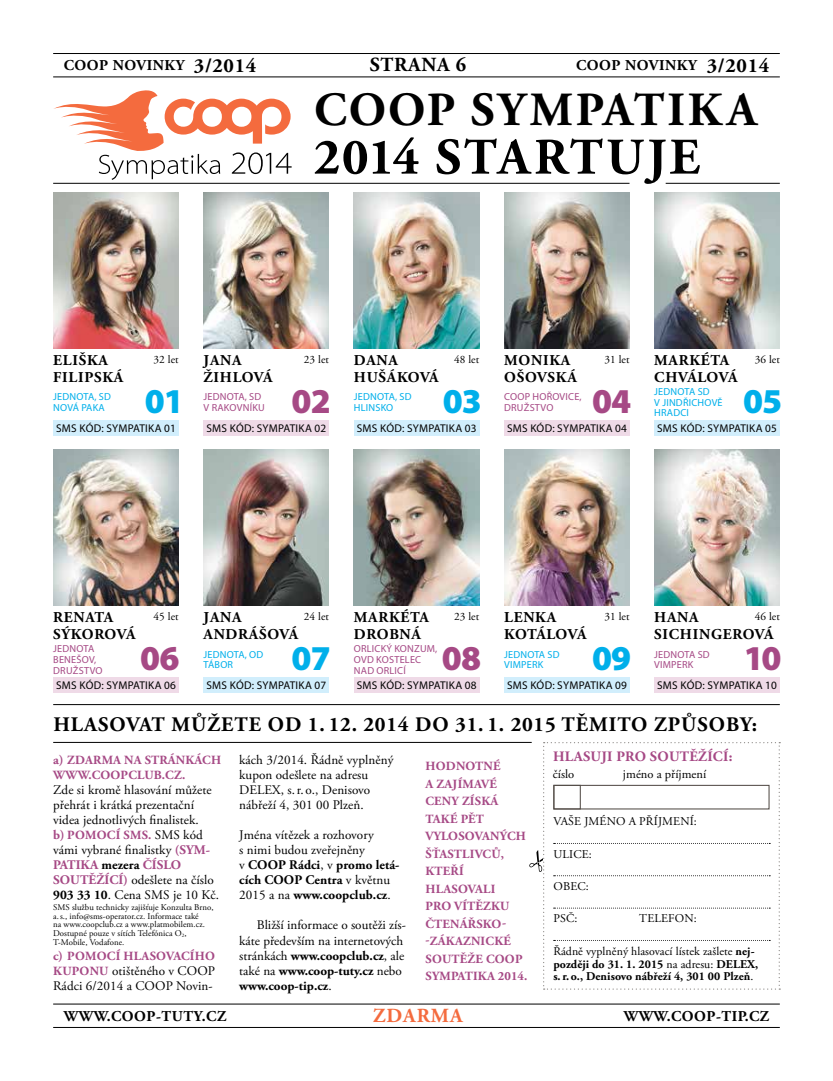
<style>
.page{position:relative;width:833px;height:1081px;background:#fff}
.page>*{position:absolute;margin:0;border:0;box-sizing:border-box;transform-origin:0 0}
.t1{font:700 51.25px "Adobe Garamond Pro";letter-spacing:.04em;color:#000}
.t2{font:700 47.5px "Adobe Garamond Pro";letter-spacing:.055em;color:#000}
.t3{font:900 35px "Myriad Pro";letter-spacing:-.025em;color:#00afea}
.t4{font:900 35px "Myriad Pro";letter-spacing:-.025em;color:#a64985}
.t5{font:700 20.62px "Adobe Garamond Pro";letter-spacing:.05em;color:#000}
.t6{font:700 20px "Adobe Garamond Pro";letter-spacing:.035em;color:#000}
.t7{font:700 20px "Adobe Garamond Pro";letter-spacing:.05em;color:#f46b3e}
.t8{font:700 15px/16.2px "Adobe Garamond Pro";letter-spacing:.05em;color:#000}
.t9{font:700 15px/16.2px "Adobe Garamond Pro";letter-spacing:.025em;color:#000}
.t10{font:700 14.38px "Adobe Garamond Pro";letter-spacing:.02em;color:#a64985}
.t11{font:13.12px/15px "Adobe Garamond Pro";letter-spacing:.005em;color:#000}
.t12{font:700 12.5px/17.5px "Adobe Garamond Pro";letter-spacing:.02em;color:#a64985}
.t13{font:12.5px "Adobe Garamond Pro";color:#000}
.t14{font:700 11.88px/12.5px "Adobe Garamond Pro";letter-spacing:.005em;color:#000}
.t15{font:11.88px "Adobe Garamond Pro";letter-spacing:.015em;color:#000}
.t16{font:11.25px "Myriad Pro";letter-spacing:.025em;color:#000}
.t17{font:11.25px "Adobe Garamond Pro";letter-spacing:.005em;color:#000}
.t18{font:10.25px/10.6px "Myriad Pro";letter-spacing:.02em;color:#a64985}
.t19{font:10.25px/10.6px "Myriad Pro";letter-spacing:.02em;color:#00afea}
.t20{font:8.75px/8.8px "Adobe Garamond Pro";letter-spacing:.005em;color:#000}
.s1{font-size:20px}
.s2{font-size:13.12px}
.s3{font-weight:400;font-size:13.12px;color:#000}
.s4{font-weight:700;color:#a64985}
.s5{font-weight:700}
.s6{font-size:5.12px}
.s7{font-weight:700;font-size:12.5px;color:#a64985}
.s8{font-weight:400}
</style>
<div class="page">
<hr style="left:53px;top:77px;width:727px;height:1px;background:#000">
<hr style="left:53px;top:53px;width:727px;height:1px;background:#000">
<hr style="left:53px;top:1027px;width:727px;height:1px;background:#000">
<hr style="left:53px;top:1003px;width:727px;height:1px;background:#000">
<svg style="left:529px;top:742px;width:251px;height:247px"></svg>
<div style="left:553px;top:785px;width:216px;height:24px;background:#fff;border:1px solid #544d48"></div>
<div style="left:553px;top:785px;width:28px;height:24px;border:1px solid #544d48"></div>
<hr style="left:53px;top:742px;width:479px;height:1px;background:#000">
<svg style="left:54px;top:90px;width:238px;height:90px"></svg>
<hr style="left:53px;top:183px;width:576px;height:1px;background:#000">
<hr style="left:53px;top:704px;width:727px;height:1px;background:#000">
<hr style="left:665px;top:183px;width:115px;height:1px;background:#000">
<img style="left:53px;top:192px;width:126px;height:156px">
<img style="left:53px;top:449px;width:126px;height:156px">
<img style="left:203px;top:192px;width:126px;height:156px">
<img style="left:203px;top:449px;width:126px;height:156px">
<img style="left:354px;top:192px;width:125px;height:156px">
<img style="left:354px;top:449px;width:125px;height:156px">
<img style="left:504px;top:192px;width:125px;height:156px">
<img style="left:504px;top:449px;width:125px;height:156px">
<img style="left:654px;top:192px;width:126px;height:156px">
<img style="left:654px;top:449px;width:126px;height:156px">
<div style="left:354px;top:420px;width:125px;height:16px;background:#d1eefc"></div>
<div style="left:354px;top:677px;width:125px;height:16px;background:#efdae7"></div>
<div style="left:654px;top:420px;width:125px;height:16px;background:#d1eefc"></div>
<div style="left:654px;top:677px;width:125px;height:16px;background:#efdae7"></div>
<div style="left:53px;top:420px;width:126px;height:16px;background:#d1eefc"></div>
<div style="left:53px;top:677px;width:126px;height:16px;background:#efdae7"></div>
<div style="left:203px;top:420px;width:126px;height:16px;background:#efdae7"></div>
<div style="left:203px;top:677px;width:126px;height:16px;background:#d1eefc"></div>
<div style="left:504px;top:420px;width:125px;height:16px;background:#efdae7"></div>
<div style="left:504px;top:677px;width:125px;height:16px;background:#d1eefc"></div>
<p class="t8" style="left:64px;top:58px;width:194px">COOP NOVINKY <span class="s1">3/2014</span></p>
<h3 class="t6" style="left:370px;top:53px;width:98px">STRANA 6</h3>
<p class="t8" style="left:576px;top:58px;width:195px">COOP NOVINKY <span class="s1">3/2014</span></p>
<h2 class="t2" style="left:314px;top:82px;width:444px">COOP SYMPATIKA</h2>
<h1 class="t1" style="left:314px;top:127px;width:388px">2014 STARTUJE</h1>
<p class="t8" style="left:53px;top:353px;width:71px">ELIŠKA<br>FILIPSKÁ</p>
<p class="t17" style="left:154px;top:352px;width:27px">32 let</p>
<p class="t8" style="left:204px;top:353px;width:70px">JANA<br>ŽIHLOVÁ</p>
<p class="t17" style="left:304px;top:352px;width:27px">23 let</p>
<p class="t8" style="left:354px;top:353px;width:86px">DANA<br>HUŠÁKOVÁ</p>
<p class="t17" style="left:454px;top:352px;width:27px">48 let</p>
<p class="t8" style="left:504px;top:353px;width:74px">MONIKA<br>OŠOVSKÁ</p>
<p class="t17" style="left:604px;top:352px;width:27px">31 let</p>
<p class="t8" style="left:654px;top:353px;width:85px">MARKÉTA<br>CHVÁLOVÁ</p>
<p class="t17" style="left:755px;top:352px;width:27px">36 let</p>
<h3 class="t3" style="left:145px;top:381px;width:41px">01</h3>
<p class="t19" style="left:53px;top:392px;width:59px">JEDNOTA, SD<br>NOVÁ PAKA</p>
<p class="t16" style="left:56px;top:422px;width:121px">SMS KÓD: SYMPATIKA 01</p>
<h3 class="t4" style="left:291px;top:381px;width:41px">02</h3>
<p class="t18" style="left:204px;top:392px;width:63px">JEDNOTA, SD<br>V RAKOVNÍKU</p>
<p class="t16" style="left:206px;top:422px;width:121px">SMS KÓD: SYMPATIKA 02</p>
<h3 class="t3" style="left:443px;top:381px;width:41px">03</h3>
<p class="t19" style="left:354px;top:392px;width:59px">JEDNOTA, SD<br>HLINSKO</p>
<p class="t16" style="left:357px;top:422px;width:121px">SMS KÓD: SYMPATIKA 03</p>
<h3 class="t4" style="left:592px;top:381px;width:41px">04</h3>
<p class="t18" style="left:504px;top:392px;width:79px">COOP HOŘOVICE,<br>DRUŽSTVO</p>
<p class="t16" style="left:507px;top:422px;width:121px">SMS KÓD: SYMPATIKA 04</p>
<p class="t19" style="left:654px;top:386px;width:70px">JEDNOTA SD<br>V JINDŘICHOVĚ<br>HRADCI</p>
<p class="t16" style="left:657px;top:422px;width:121px">SMS KÓD: SYMPATIKA 05</p>
<h3 class="t3" style="left:743px;top:381px;width:41px">05</h3>
<p class="t8" style="left:53px;top:610px;width:84px">RENATA<br>SÝKOROVÁ</p>
<p class="t17" style="left:154px;top:609px;width:27px">45 let</p>
<p class="t18" style="left:53px;top:644px;width:51px">JEDNOTA<br>BENEŠOV,<br>DRUŽSTVO</p>
<p class="t16" style="left:56px;top:679px;width:121px">SMS KÓD: SYMPATIKA 06</p>
<h3 class="t4" style="left:140px;top:638px;width:41px">06</h3>
<p class="t17" style="left:304px;top:609px;width:27px">24 let</p>
<p class="t8" style="left:204px;top:610px;width:96px">JANA<br>ANDRÁŠOVÁ</p>
<h3 class="t3" style="left:291px;top:638px;width:41px">07</h3>
<p class="t19" style="left:204px;top:649px;width:61px">JEDNOTA, OD<br>TÁBOR</p>
<p class="t16" style="left:206px;top:679px;width:121px">SMS KÓD: SYMPATIKA 07</p>
<p class="t8" style="left:354px;top:610px;width:76px">MARKÉTA<br>DROBNÁ</p>
<p class="t17" style="left:454px;top:609px;width:27px">23 let</p>
<p class="t18" style="left:354px;top:644px;width:85px">ORLICKÝ KONZUM,<br>OVD KOSTELEC<br>NAD ORLICÍ</p>
<p class="t16" style="left:357px;top:679px;width:121px">SMS KÓD: SYMPATIKA 08</p>
<h3 class="t4" style="left:442px;top:638px;width:41px">08</h3>
<p class="t9" style="left:504px;top:610px;width:84px">LENKA<br>KOTÁLOVÁ</p>
<p class="t17" style="left:604px;top:609px;width:27px">31 let</p>
<h3 class="t3" style="left:592px;top:638px;width:41px">09</h3>
<p class="t19" style="left:504px;top:649px;width:57px">JEDNOTA SD<br>VIMPERK</p>
<p class="t16" style="left:507px;top:679px;width:121px">SMS KÓD: SYMPATIKA 09</p>
<p class="t17" style="left:755px;top:609px;width:27px">46 let</p>
<p class="t8" style="left:654px;top:610px;width:121px">HANA<br>SICHINGEROVÁ</p>
<h3 class="t4" style="left:744px;top:638px;width:39px">10</h3>
<p class="t18" style="left:654px;top:649px;width:57px">JEDNOTA SD<br>VIMPERK</p>
<p class="t16" style="left:657px;top:679px;width:121px">SMS KÓD: SYMPATIKA 10</p>
<h3 class="t5" style="left:53px;top:712px;width:705px">HLASOVAT MŮŽETE OD 1. 12. 2014 DO 31. 1. 2015 TĚMITO ZPŮSOBY:</h3>
<p class="t13" style="left:553px;top:766px;width:23px">číslo</p>
<p class="t13" style="left:623px;top:766px;width:85px">jméno a příjmení</p>
<p class="t10" style="left:553px;top:748px;width:181px">HLASUJI PRO SOUTĚŽÍCÍ:</p>
<p class="t11" style="left:239px;top:752px;width:156px">kách 3/2014. Řádně vyplněný kupon odešlete na adresu<br>DELEX, s.r. o., Denisovo nábřeží 4, 301 00 Plzeň.</p>
<p class="t12" style="left:53px;top:752px;width:169px;line-height:15.1px"><span class="s2">a)</span> ZDARMA NA STRÁNKÁCH<br>WWW.COOPCLUB.CZ.</p>
<p class="t11" style="left:53px;top:783px;width:160px">Zde si kromě hlasování můžete přehrát i krátká prezentační videa jednotlivých finalistek.</p>
<p class="t12" style="left:53px;top:826px;width:151px"><span class="s2">b)</span> POMOCÍ SMS. <span class="s3">SMS kód</span></p>
<p class="t11" style="left:53px;top:843px;width:167px">vámi vybrané finalistky <span class="s4">(SYM-<br>PATIKA</span> <span class="s5">mezera</span> <span class="s4">ČÍSLO<br>SOUTĚŽÍCÍ)</span> odešlete na číslo<br><span class="s5">903 33 10</span>. Cena SMS je 10 Kč.</p>
<p class="t20" style="left:53px;top:903px;width:162px">SMS službu technicky zajišťuje Konzulta Brno, a.s., info@sms-operator.cz. Informace také<br>na www.coopclub.cz a www.platmobilem.cz.<br>Dostupné pouze v sítích Telefónica O<span class="s6">2</span>, T-Mobile, Vodafone.</p>
<p class="t12" style="left:53px;top:947px;width:163px"><span class="s2">c)</span> POMOCÍ HLASOVACÍHO</p>
<p class="t11" style="left:53px;top:963px;width:163px"><span class="s7">KUPONU</span> otištěného v COOP<br>Rádci 6/2014 a COOP Novin-</p>
<p class="t12" style="left:425px;top:758px;width:103px">HODNOTNÉ<br>A ZAJÍMAVÉ<br>CENY ZÍSKÁ<br>TAKÉ PĚT<br>VYLOSOVANÝCH<br>ŠŤASTLIVCŮ,<br>KTEŘÍ<br>HLASOVALI<br>PRO VÍTĚZKU<br>ČTENÁŘSKO--ZÁKAZNICKÉ<br>SOUTĚŽE COOP<br>SYMPATIKA 2014.</p>
<p class="t15" style="left:553px;top:814px;width:145px">VAŠE JMÉNO A PŘÍJMENÍ:</p>
<p class="t15" style="left:553px;top:847px;width:40px">ULICE:</p>
<p class="t15" style="left:553px;top:879px;width:37px">OBEC:</p>
<p class="t15" style="left:553px;top:911px;width:25px">PSČ:</p>
<p class="t15" style="left:639px;top:911px;width:59px">TELEFON:</p>
<p class="t11" style="left:239px;top:828px;width:162px">Jména vítězek a rozhovory<br>s nimi budou zveřejněny<br>v <span class="s5">COOP Rádci</span>, v <span class="s5">promo letá&shy;cích COOP Centra</span> v květnu<br>2015 a na <span class="s5">www.coopclub.cz</span>.</p>
<p class="t11" style="left:239px;top:918px;width:168px;text-indent:18px">Bližší informace o soutěži zís&shy;káte především na internetových stránkách <span class="s5">www.coopclub.cz</span>, ale také na <span class="s5">www.coop-tuty.cz</span> nebo <span class="s5">www.coop-tip.cz</span>.</p>
<p class="t14" style="left:553px;top:945px;width:206px"><span class="s8">Řádně vyplněný hlasovací lístek zašlete</span> nej&shy;později do 31. 1. 2015 <span class="s8">na adresu:</span> DELEX, s.r. o., Denisovo nábřeží 4, 301 00 Plzeň<span class="s8">.</span></p>
<p class="t8" style="left:64px;top:1008px;width:164px">WWW.COOP-TUTY.CZ</p>
<h3 class="t7" style="left:373px;top:1004px;width:91px">ZDARMA</h3>
<p class="t8" style="left:624px;top:1008px;width:147px">WWW.COOP-TIP.CZ</p>
</div>
